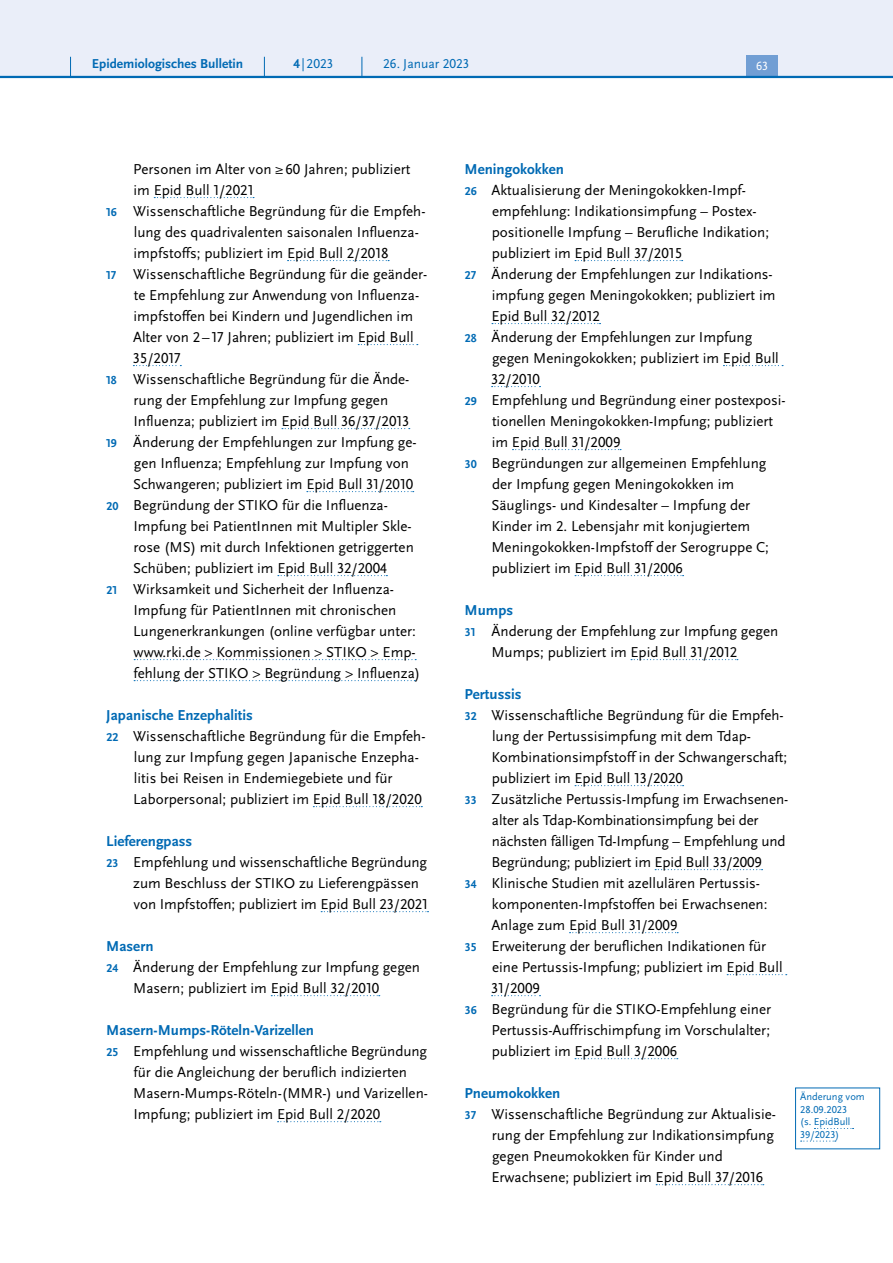
<style>
.page{position:relative;width:893px;height:1263px;background:#fff}
.page>*{position:absolute;margin:0;border:0;box-sizing:border-box;transform-origin:0 0}
.t1{font:15px/21px "Scala Sans Pro";color:#000}
.t2{font:700 15px "Scala Sans Pro";color:#006ab4}
.t3{font:700 13.5px "Scala Sans Pro";color:#006ab4}
.t4{font:13.5px "Scala Sans Pro";color:#006ab4}
.t5{font:12.45px "Scala Sans Pro";color:#fff}
.P_-_Anhang{font:10.5px/12.6px "Scala Sans Pro";color:#006ab4}
.s1{font-weight:700}
.s2{font-weight:700;font-size:12px;color:#006ab4}
</style>
<div class="page">
<svg style="left:154px;top:197px;width:100px;height:1px"></svg>
<svg style="left:288px;top:260px;width:101px;height:1px"></svg>
<svg style="left:358px;top:344px;width:60px;height:1px"></svg>
<svg style="left:133px;top:365px;width:48px;height:1px"></svg>
<svg style="left:282px;top:428px;width:128px;height:1px"></svg>
<svg style="left:307px;top:491px;width:107px;height:1px"></svg>
<svg style="left:278px;top:575px;width:109px;height:1px"></svg>
<svg style="left:134px;top:659px;width:282px;height:1px"></svg>
<svg style="left:134px;top:680px;width:281px;height:1px"></svg>
<svg style="left:313px;top:806px;width:109px;height:1px"></svg>
<svg style="left:321px;top:911px;width:107px;height:1px"></svg>
<svg style="left:271px;top:995px;width:109px;height:1px"></svg>
<svg style="left:278px;top:1121px;width:103px;height:1px"></svg>
<svg style="left:575px;top:260px;width:108px;height:1px"></svg>
<svg style="left:492px;top:323px;width:109px;height:1px"></svg>
<svg style="left:723px;top:365px;width:60px;height:1px"></svg>
<svg style="left:492px;top:386px;width:48px;height:1px"></svg>
<svg style="left:512px;top:449px;width:109px;height:1px"></svg>
<svg style="left:575px;top:575px;width:109px;height:1px"></svg>
<svg style="left:631px;top:659px;width:107px;height:1px"></svg>
<svg style="left:575px;top:785px;width:109px;height:1px"></svg>
<svg style="left:655px;top:869px;width:108px;height:1px"></svg>
<svg style="left:570px;top:932px;width:108px;height:1px"></svg>
<svg style="left:727px;top:974px;width:60px;height:1px"></svg>
<svg style="left:492px;top:995px;width:48px;height:1px"></svg>
<svg style="left:575px;top:1058px;width:103px;height:1px"></svg>
<svg style="left:656px;top:1184px;width:108px;height:1px"></svg>
<svg style="left:814px;top:1128px;width:40px;height:1px"></svg>
<svg style="left:801px;top:1140px;width:35px;height:1px"></svg>
<div style="left:795px;top:1087px;width:85px;height:62px;border:1px solid #006ab4"></div>
<div style="left:0;top:0;width:893px;height:77px;background:#eaeef9"></div>
<div style="left:746px;top:55px;width:32px;height:21px;background:#719ed4"></div>
<hr style="left:0;top:76px;width:893px;height:2px;background:#006ab4">
<svg style="left:70px;top:57px;width:1px;height:19px"></svg>
<svg style="left:264px;top:57px;width:1px;height:19px"></svg>
<svg style="left:362px;top:57px;width:1px;height:19px"></svg>
<p class="t3" style="left:92px;top:55px;width:153px">Epidemiologisches Bulletin</p>
<p class="t4" style="left:294px;top:55px;width:41px"><span class="s1">4</span> | 2023</p>
<p class="t4" style="left:383px;top:55px;width:88px">26. Januar 2023</p>
<p class="t5" style="left:756px;top:59px;width:14px">63</p>
<p class="t1" style="left:133px;top:158px;width:279px">Personen im Alter von ≥60 Jahren; publiziert im Epid Bull 1/2021</p>
<p class="t1" style="left:134px;top:200px;width:293px;text-indent:-27px"><span class="s2">16</span> Wissenschaftliche Begründung für die Empfeh&shy;lung des quadrivalenten saisonalen Influenza&shy;impfstoffs; publiziert im Epid Bull 2/2018</p>
<p class="t1" style="left:133px;top:263px;width:296px;text-indent:-27px"><span class="s2">17</span> Wissenschaftliche Begründung für die geänder&shy;te Empfehlung zur Anwendung von Influenza&shy;impfstoffen bei Kindern und Jugendlichen im Alter von 2–17 Jahren; publiziert im Epid Bull 35/2017</p>
<p class="t1" style="left:133px;top:368px;width:278px;text-indent:-27px"><span class="s2">18</span> Wissenschaftliche Begründung für die Ände&shy;rung der Empfehlung zur Impfung gegen<br>Influenza; publiziert im Epid Bull 36/37/2013</p>
<p class="t1" style="left:133px;top:431px;width:285px;text-indent:-27px"><span class="s2">19</span> Änderung der Empfehlungen zur Impfung ge&shy;gen Influenza; Empfehlung zur Impfung von<br>Schwangeren; publiziert im Epid Bull 31/2010</p>
<p class="t1" style="left:133px;top:494px;width:282px;text-indent:-27px"><span class="s2">20</span> Begründung der STIKO für die Influenza-Impfung bei PatientInnen mit Multipler Skle&shy;rose (MS) mit durch Infektionen getriggerten Schüben; publiziert im Epid Bull 32/2004</p>
<p class="t1" style="left:133px;top:578px;width:289px;text-indent:-27px"><span class="s2">21</span> Wirksamkeit und Sicherheit der Influenza-Impfung für PatientInnen mit chronischen Lungenerkrankungen (online verfügbar unter: www.rki.de &gt; Kommissionen &gt; STIKO &gt; Emp&shy;fehlung der STIKO &gt; Begründung &gt; Influenza)</p>
<h4 class="t2" style="left:106px;top:706px;width:148px">Japanische Enzephalitis</h4>
<p class="t1" style="left:133px;top:725px;width:294px;text-indent:-27px"><span class="s2">22</span> Wissenschaftliche Begründung für die Empfeh&shy;lung zur Impfung gegen Japanische Enzepha&shy;litis bei Reisen in Endemiegebiete und für Laborpersonal; publiziert im Epid Bull 18/2020</p>
<h4 class="t2" style="left:106px;top:832px;width:87px">Lieferengpass</h4>
<p class="t1" style="left:133px;top:851px;width:296px;text-indent:-27px"><span class="s2">23</span> Empfehlung und wissenschaftliche Begründung zum Beschluss der STIKO zu Lieferengpässen von Impfstoffen; publiziert im Epid Bull 23/2021</p>
<h4 class="t2" style="left:106px;top:937px;width:49px">Masern</h4>
<p class="t1" style="left:133px;top:956px;width:288px;text-indent:-27px"><span class="s2">24</span> Änderung der Empfehlung zur Impfung gegen<br>Masern; publiziert im Epid Bull 32/2010</p>
<h4 class="t2" style="left:106px;top:1021px;width:209px">Masern-Mumps-Röteln-Varizellen</h4>
<p class="t1" style="left:133px;top:1040px;width:296px;text-indent:-27px"><span class="s2">25</span> Empfehlung und wissenschaftliche Begründung für die Angleichung der beruflich indizierten Masern-Mumps-Röteln-(MMR-) und Varizellen-Impfung; publiziert im Epid Bull 2/2020</p>
<h4 class="t2" style="left:465px;top:160px;width:101px">Meningokokken</h4>
<p class="t1" style="left:492px;top:179px;width:279px;text-indent:-27px"><span class="s2">26</span> Aktualisierung der Meningokokken-Impf&shy;empfehlung: Indikationsimpfung – Postex&shy;positionelle Impfung – Berufliche Indikation; publiziert im Epid Bull 37/2015</p>
<p class="t1" style="left:491px;top:263px;width:285px;text-indent:-27px"><span class="s2">27</span> Änderung der Empfehlungen zur Indikations&shy;impfung gegen Meningokokken; publiziert im<br>Epid Bull 32/2012</p>
<p class="t1" style="left:491px;top:326px;width:289px;text-indent:-26px"><span class="s2">28</span> Änderung der Empfehlungen zur Impfung gegen Meningokokken; publiziert im Epid Bull<br>32/2010</p>
<p class="t1" style="left:492px;top:389px;width:295px;text-indent:-27px"><span class="s2">29</span> Empfehlung und Begründung einer postexposi&shy;tionellen Meningokokken-Impfung; publiziert im Epid Bull 31/2009</p>
<p class="t1" style="left:491px;top:452px;width:279px;text-indent:-27px"><span class="s2">30</span> Begründungen zur allgemeinen Empfehlung der Impfung gegen Meningokokken im Säuglings- und Kindesalter – Impfung der Kinder im 2. Lebensjahr mit konjugiertem Meningokokken-Impfstoff der Serogruppe C; publiziert im Epid Bull 31/2006</p>
<h4 class="t2" style="left:465px;top:601px;width:50px">Mumps</h4>
<p class="t1" style="left:491px;top:620px;width:288px;text-indent:-27px"><span class="s2">31</span> Änderung der Empfehlung zur Impfung gegen<br>Mumps; publiziert im Epid Bull 31/2012</p>
<h4 class="t2" style="left:465px;top:685px;width:59px">Pertussis</h4>
<p class="t1" style="left:491px;top:704px;width:297px;text-indent:-27px"><span class="s2">32</span> Wissenschaftliche Begründung für die Empfeh&shy;lung der Pertussisimpfung mit dem Tdap-Kombinationsimpfstoff in der Schwangerschaft; publiziert im Epid Bull 13/2020</p>
<p class="t1" style="left:491px;top:788px;width:298px;text-indent:-27px"><span class="s2">33</span> Zusätzliche Pertussis-Impfung im Erwachsenen&shy;alter als Tdap-Kombinationsimpfung bei der nächsten fälligen Td-Impfung – Empfehlung und Begründung; publiziert im Epid Bull 33/2009</p>
<p class="t1" style="left:491px;top:872px;width:278px;text-indent:-27px"><span class="s2">34</span> Klinische Studien mit azellulären Pertussis&shy;komponenten-Impfstoffen bei Erwachsenen:<br>Anlage zum Epid Bull 31/2009</p>
<p class="t1" style="left:491px;top:935px;width:293px;text-indent:-26px"><span class="s2">35</span> Erweiterung der beruflichen Indikationen für eine Pertussis-Impfung; publiziert im Epid Bull<br>31/2009</p>
<p class="t1" style="left:491px;top:998px;width:281px;text-align:justify;text-indent:-27px"><span class="s2">36</span> Begründung für die STIKO-Empfehlung einer Pertussis-Auffrischimpfung im Vorschulalter; publiziert im Epid Bull 3/2006</p>
<h4 class="t2" style="left:465px;top:1084px;width:97px">Pneumokokken</h4>
<p class="t1" style="left:491px;top:1103px;width:286px;text-indent:-27px"><span class="s2">37</span> Wissenschaftliche Begründung zur Aktualisie&shy;rung der Empfehlung zur Indikationsimpfung gegen Pneumokokken für Kinder und Erwachsene; publiziert im Epid Bull 37/2016</p>
<p class="P_-_Anhang" style="left:800px;top:1090px;width:66px">Änderung vom<br>28.09.2023<br>(s. EpidBull<br>39/2023)</p>
</div>
